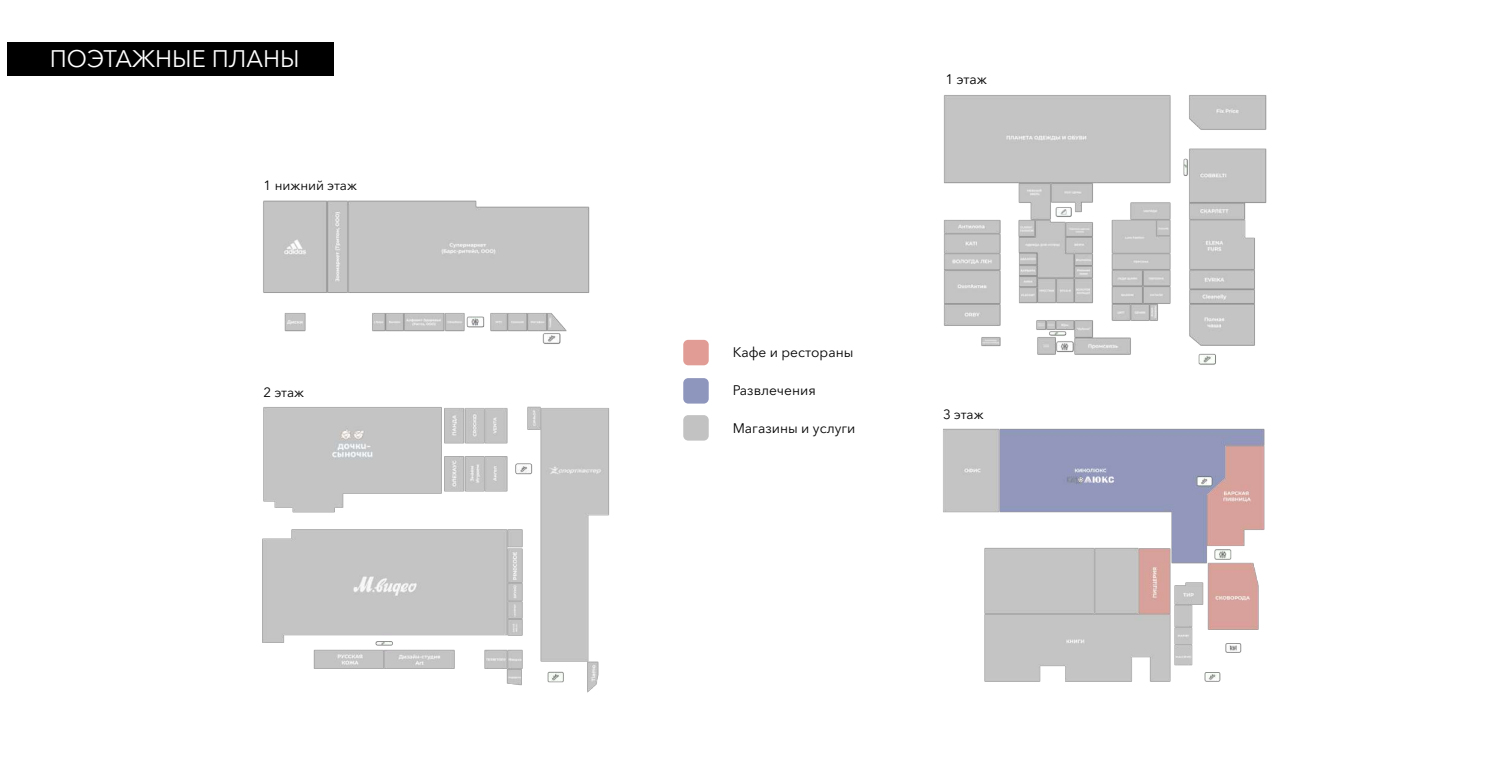
<style>
.page{position:relative;width:1503px;height:759px;background:#fff}
.page>*{position:absolute;margin:0;border:0;box-sizing:border-box;transform-origin:0 0}
.t1{font:23.75px "Avenir Next Cyr";color:#fff}
.t2{font:13.75px "Avenir Next Cyr";color:#000}
.t3{font:13.38px "Avenir Next Cyr";color:#000}
</style>
<div class="page">
<div style="left:7px;top:43px;width:326px;height:33px;background:#000"></div>
<img style="left:943px;top:95px;width:324px;height:270px">
<img style="left:262px;top:406px;width:348px;height:287px">
<img style="left:943px;top:428px;width:322px;height:254px">
<img style="left:192px;top:42px;width:398px;height:302px">
<div style="left:683px;top:340px;width:25px;height:25px;background:#e09c95;border-radius:5px"></div>
<div style="left:683px;top:378px;width:25px;height:25px;background:#8e96bd;border-radius:5px"></div>
<div style="left:683px;top:415px;width:25px;height:25px;background:#c2c2c2;border-radius:5px"></div>
<h1 class="t1" style="left:50px;top:45px;width:251px">ПОЭТАЖНЫЕ ПЛАНЫ</h1>
<p class="t3" style="left:264px;top:177px;width:95px">1 нижний этаж</p>
<p class="t3" style="left:264px;top:384px;width:42px">2 этаж</p>
<p class="t2" style="left:945px;top:71px;width:43px">1 этаж</p>
<p class="t2" style="left:732px;top:343px;width:122px">Кафе и рестораны</p>
<p class="t2" style="left:732px;top:381px;width:85px">Развлечения</p>
<p class="t2" style="left:732px;top:419px;width:124px">Магазины и услуги</p>
<p class="t3" style="left:943px;top:406px;width:42px">3 этаж</p>
</div>
